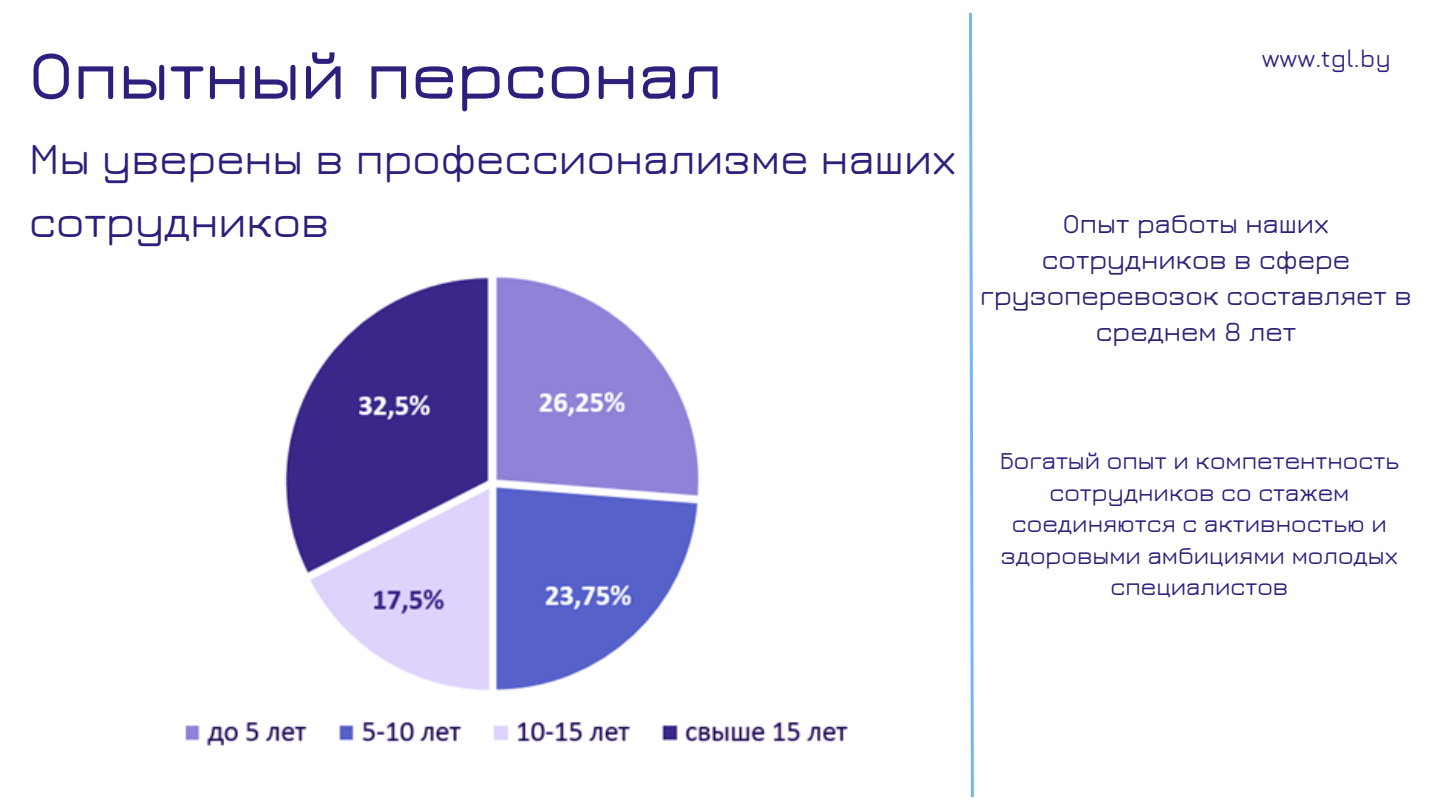
<style>
.page{position:relative;width:1440px;height:810px;background:#fff}
.page>*{position:absolute;margin:0;border:0;box-sizing:border-box;transform-origin:0 0}
.t1{font:600 70px "Jura";color:#2e1f7d}
.t2{font:500 45px/63px "Jura";color:#2e1f7d}
.t3{font:500 27.7px/36px "Jura";color:#2f2176;text-align:center}
.t4{font:500 25px "Jura";color:#2e1f7d}
.t5{font:500 24.8px/31.5px "Jura";color:#2e1f7d;text-align:center}
</style>
<div class="page">
<svg style="left:969px;top:12px;width:5px;height:786px"></svg>
<img style="left:185px;top:276px;width:663px;height:470px">
<h2 class="t1" style="left:29px;top:31px;width:695px">Опытный персонал</h2>
<h3 class="t2" style="left:29px;top:126px;width:929px">Мы уверены в профессионализме наших сотрудников</h3>
<h3 class="t4" style="left:1262px;top:43px;width:131px">www.tgl.by</h3>
<p class="t3" style="left:980px;top:205px;width:433px">Опыт работы наших сотрудников в сфере грузоперевозок составляет в среднем 8 лет</p>
<p class="t5" style="left:1000px;top:444px;width:401px">Богатый опыт и компетентность сотрудников со стажем соединяются с активностью и здоровыми амбициями молодых специалистов</p>
</div>
